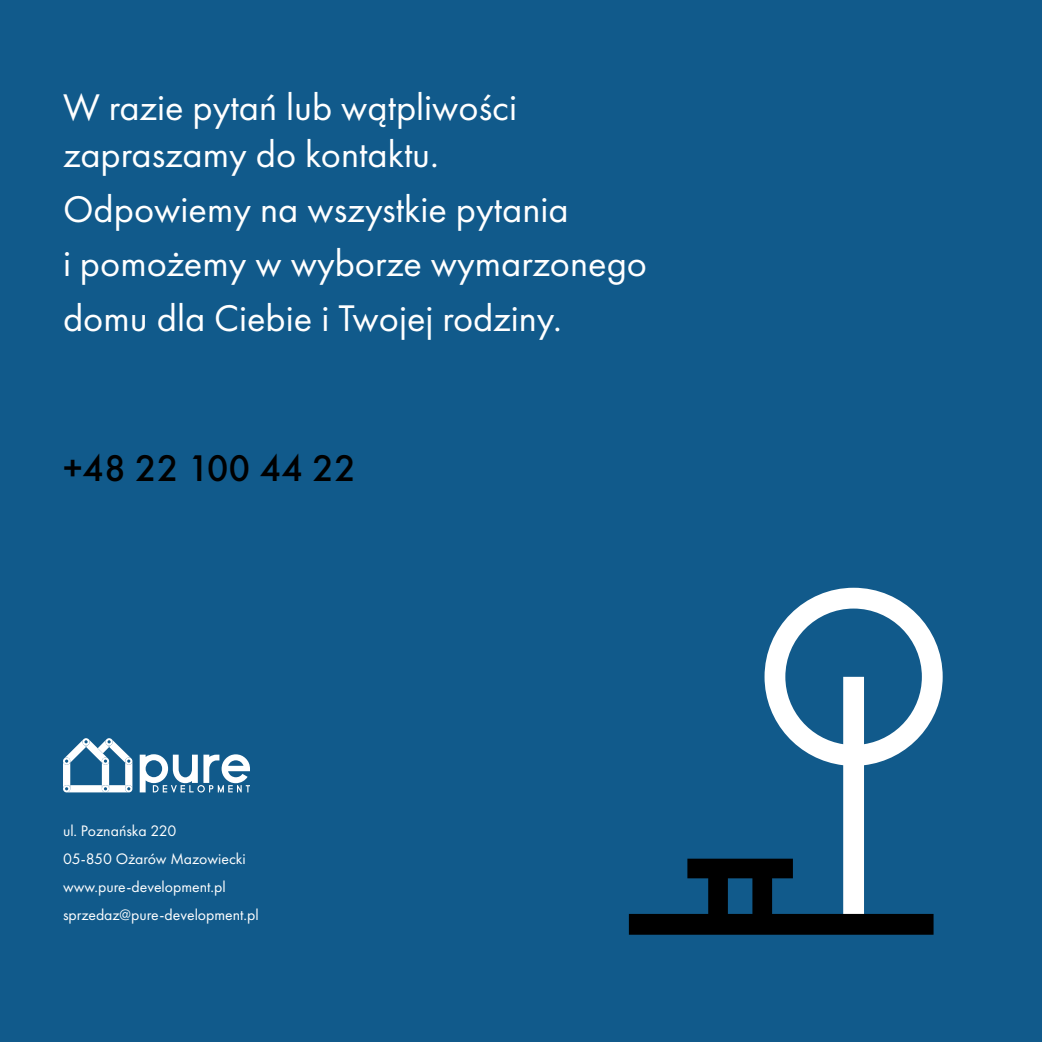
<style>
.page{position:relative;width:1042px;height:1042px;background:#115a8b}
.page>*{position:absolute;margin:0;border:0;box-sizing:border-box;transform-origin:0 0}
.t1{font:38.5px/54.9px "Futura PT";color:#fff}
.t2{font:500 38.5px "Futura PT";color:#000}
.t3{font:15.75px/28px "Futura PT";color:#fff}
</style>
<div class="page">
<svg style="left:140px;top:754px;width:110px;height:38px"></svg>
<svg style="left:63px;top:738px;width:69px;height:54px"></svg>
<svg style="left:764px;top:588px;width:178px;height:345px"></svg>
<svg style="left:629px;top:858px;width:304px;height:77px"></svg>
<p class="t1" style="left:63px;top:84px;width:456px;line-height:46.2px">W razie pytań lub wątpliwości zapraszamy do kontaktu.</p>
<p class="t1" style="left:63px;top:181px;width:585px">Odpowiemy na wszystkie pytania<br>i pomożemy w wyborze wymarzonego domu dla Ciebie i Twojej rodziny.</p>
<p class="t2" style="left:63px;top:445px;width:294px">+48 22 100 44 22</p>
<p class="t3" style="left:63px;top:817px;width:197px">ul. Poznańska 220<br>05-850 Ożarów Mazowiecki www.pure-development.pl sprzedaz@pure-development.pl</p>
</div>
